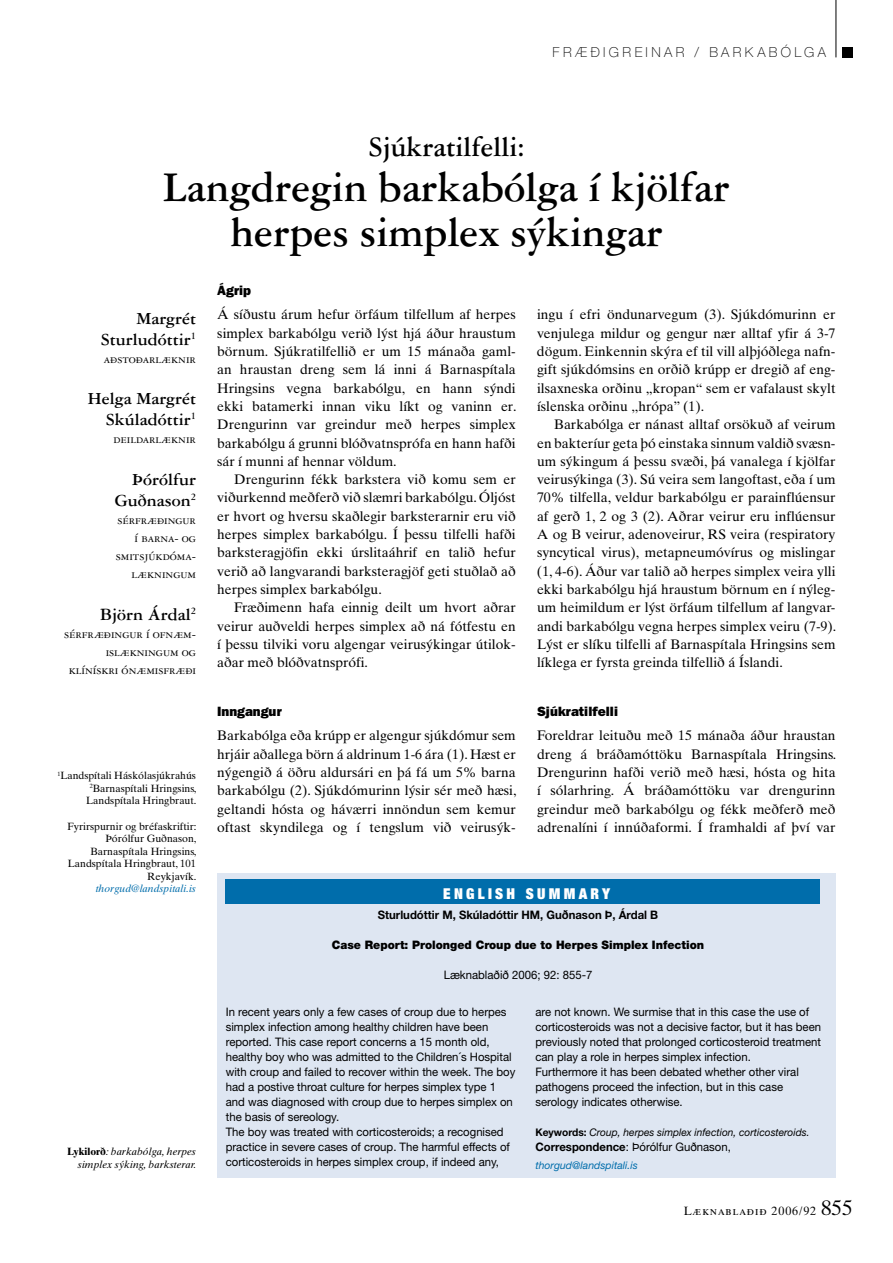
<style>
.page{position:relative;width:893px;height:1263px;background:#fff}
.page>*{position:absolute;margin:0;border:0;box-sizing:border-box;transform-origin:0 0}
.t1{font:700 45px/45px "Garamond Three";color:#000;text-align:center;scale:.95 1}
.t2{font:700 30px "Garamond Three";color:#000;scale:.95 1}
.t3{font:700 18px/21px "Garamond Three";color:#000;text-align:right}
.t4{font:900 expanded 15px "Helvetica Neue";letter-spacing:.22em;color:#fff}
.t5{font:13.8px/18.3px "Times Ten";color:#000;text-align:justify}
.t6{font:100 13.8px "Helvetica Neue";letter-spacing:.245em;color:#000}
.t7{font:800 13.5px "Franklin Gothic";color:#000}
.t8{font:12.75px/18px "Garamond Three SC";color:#000;text-align:right}
.t9{font:12px "Times Ten Roman SC";letter-spacing:.075em;color:#000}
.t10{font:11.7px/15px "Helvetica Neue";color:#000}
.t11{font:900 11.7px "Helvetica Neue";color:#000}
.t12{font:700 11.7px "Helvetica Neue";color:#000}
.t13{font:10.5px/12.6px "Times Ten";color:#000;text-align:right}
.t14{font:italic 10.5px "Helvetica Neue";color:#000}
.t15{font:italic 10.5px/12.6px "Times Ten";color:#000;text-align:right}
.t16{font:italic 10.5px "Helvetica Neue";color:#006dab}
.t17{font:italic 10.5px "Times Ten";color:#006dab}
.s1{font-weight:700;font-style:normal}
.s2{font-weight:700}
.s3{font-family:"Times Ten"}
.s4{font-family:"Times Ten";font-size:21px}
</style>
<div class="page">
<hr style="left:836px;top:0;width:1px;height:57px;background:#000">
<div style="left:842px;top:47px;width:11px;height:10px;background:#000"></div>
<div style="left:217px;top:873px;width:619px;height:305px;background:#dee6f2"></div>
<div style="left:225px;top:879px;width:595px;height:24px;background:#006dab"></div>
<p class="t6" style="left:553px;top:44px;width:275px">FRÆÐIGREINAR / BARKABÓLGA</p>
<h2 class="t2" style="left:368px;top:130px;width:166px">Sjúkratilfelli:</h2>
<h1 class="t1" style="left:163px;top:165px;width:598px">Langdregin barkabólga í kjölfar herpes simplex sýkingar</h1>
<h3 class="t3" style="left:101px;top:308px;width:97px">Margrét<br>Sturludóttir<sup>1</sup></h3>
<p class="t8" style="left:104px;top:350px;width:94px">aðstoðarlæknir</p>
<h3 class="t3" style="left:88px;top:388px;width:110px">Helga Margrét<br>Skúladóttir<sup>1</sup></h3>
<p class="t8" style="left:113px;top:430px;width:84px">deildarlæknir</p>
<h3 class="t3" style="left:115px;top:469px;width:83px">Þórólfur<br>Guðnason<sup>2</sup></h3>
<p class="t8" style="left:116px;top:511px;width:82px">sérfræðingur í barna- og smitsjúkdóma&shy;lækningum</p>
<h3 class="t3" style="left:100px;top:604px;width:97px">Björn Árdal<sup>2</sup></h3>
<p class="t8" style="left:64px;top:625px;width:133px">sérfræðingur í ofnæm&shy;islækningum og klínískri ónæmisfræði</p>
<p class="t13" style="left:57px;top:769px;width:141px"><sup>1</sup>Landspítali Háskólasjúkrahús<br><sup>2</sup>Barnaspítali Hringsins,<br>Landspítala Hringbraut.</p>
<p class="t13" style="left:67px;top:819px;width:131px">Fyrirspurnir og bréfaskriftir:<br>Þórólfur Guðnason,<br>Barnaspítala Hringsins,<br>Landspítala Hringbraut, 101<br>Reykjavík.</p>
<p class="t17" style="left:96px;top:882px;width:102px">thorgud@landspitali.is</p>
<p class="t15" style="left:67px;top:1145px;width:131px"><span class="s1">Lykilorð</span>: barkabólga, herpes simplex sýking, barksterar.</p>
<p class="t7" style="left:217px;top:282px;width:35px">Ágrip</p>
<p class="t5" style="left:217px;top:305px;width:301px">Á síðustu árum hefur örfáum tilfellum af herpes simplex barkabólgu verið lýst hjá áður hraustum börnum. Sjúkratilfellið er um 15 mánaða gaml&shy;an hraustan dreng sem lá inni á Barnaspítala Hringsins vegna barkabólgu, en hann sýndi ekki batamerki innan viku líkt og vaninn er.<br>Drengurinn var greindur með herpes simplex barkabólgu á grunni blóðvatnsprófa en hann hafði sár í munni af hennar völdum.</p>
<p class="t5" style="left:217px;top:470px;width:300px;text-indent:17px">Drengurinn fékk barkstera við komu sem er viðurkennd meðferð við slæmri barkabólgu. Óljóst er hvort og hversu skaðlegir barksterarnir eru við herpes simplex barkabólgu. Í þessu tilfelli hafði barksteragjöfin ekki úrslitaáhrif en talið hefur verið að langvarandi barksteragjöf geti stuðlað að herpes simplex barkabólgu.</p>
<p class="t5" style="left:217px;top:598px;width:300px;text-indent:17px">Fræðimenn hafa einnig deilt um hvort aðrar veirur auðveldi herpes simplex að ná fótfestu en í þessu tilviki voru algengar veirusýkingar útilok&shy;aðar með blóðvatnsprófi.</p>
<p class="t7" style="left:217px;top:703px;width:66px">Inngangur</p>
<p class="t5" style="left:217px;top:726px;width:301px">Barkabólga eða krúpp er algengur sjúkdómur sem hrjáir aðallega börn á aldrinum 1-6 ára (1). Hæst er nýgengið á öðru aldursári en þá fá um 5% barna barkabólgu (2). Sjúkdómurinn lýsir sér með hæsi, geltandi hósta og háværri innöndun sem kemur oftast skyndilega og í tengslum við veirusýk-</p>
<p class="t5" style="left:537px;top:305px;width:300px">ingu í efri öndunarvegum (3). Sjúkdómurinn er venjulega mildur og gengur nær alltaf yfir á 3-7 dögum. Einkennin skýra ef til vill alþjóðlega nafn&shy;gift sjúkdómsins en orðið krúpp er dregið af eng&shy;ilsaxneska orðinu „kropan“ sem er vafalaust skylt íslenska orðinu ,,hrópa” (1).</p>
<p class="t5" style="left:537px;top:415px;width:301px;text-indent:17px">Barkabólga er nánast alltaf orsökuð af veirum en bakteríur geta þó einstaka sinnum valdið svæsn&shy;um sýkingum á þessu svæði, þá vanalega í kjölfar veirusýkinga (3). Sú veira sem langoftast, eða í um 70% tilfella, veldur barkabólgu er parainflúensur af gerð 1, 2 og 3 (2). Aðrar veirur eru inflúensur A og B veirur, adenoveirur, RS veira (respiratory syncytical virus), metapneumóvírus og mislingar (1, 4-6). Áður var talið að herpes simplex veira ylli ekki barkabólgu hjá hraustum börnum en í nýleg&shy;um heimildum er lýst örfáum tilfellum af langvar&shy;andi barkabólgu vegna herpes simplex veiru (7-9).<br>Lýst er slíku tilfelli af Barnaspítala Hringsins sem líklega er fyrsta greinda tilfellið á Íslandi.</p>
<p class="t7" style="left:537px;top:703px;width:82px">Sjúkratilfelli</p>
<p class="t5" style="left:537px;top:726px;width:301px">Foreldrar leituðu með 15 mánaða áður hraustan dreng á bráðamóttöku Barnaspítala Hringsins.<br>Drengurinn hafði verið með hæsi, hósta og hita í sólarhring. Á bráðamóttöku var drengurinn greindur með barkabólgu og fékk meðferð með adrenalíni í innúðaformi. Í framhaldi af því var</p>
<p class="t4" style="left:443px;top:884px;width:169px">ENGLISH SUMMARY</p>
<p class="t12" style="left:378px;top:908px;width:282px">Sturludóttir M, Skúladóttir HM, Guðnason Þ, Árdal B</p>
<p class="t11" style="left:332px;top:938px;width:374px">Case Report: Prolonged Croup due to Herpes Simplex Infection</p>
<p class="t10" style="left:444px;top:967px;width:150px">Læknablaðið 2006; 92: 855-7</p>
<p class="t10" style="left:226px;top:1004px;width:291px">In recent years only a few cases of croup due to herpes simplex infection among healthy children have been reported. This case report concerns a 15 month old, healthy boy who was admitted to the Children´s Hospital with croup and failed to recover within the week. The boy had a postive throat culture for herpes simplex type 1 and was diagnosed with croup due to herpes simplex on the basis of sereology.<br>The boy was treated with corticosteroids; a recognised practice in severe cases of croup. The harmful effects of corticosteroids in herpes simplex croup, if indeed any,</p>
<p class="t10" style="left:535px;top:1004px;width:287px">are not known. We surmise that in this case the use of corticosteroids was not a decisive factor, but it has been previously noted that prolonged corticosteroid treatment can play a role in herpes simplex infection.<br>Furthermore it has been debated whether other viral pathogens proceed the infection, but in this case serology indicates otherwise.</p>
<p class="t14" style="left:535px;top:1125px;width:276px"><span class="s1">Keywords:</span> Croup, herpes simplex infection, corticosteroids.</p>
<p class="t10" style="left:535px;top:1139px;width:197px"><span class="s2">Correspondence</span>: Þórólfur Guðnason,</p>
<p class="t16" style="left:535px;top:1158px;width:104px">thorgud@landspitali.is</p>
<p class="t9" style="left:684px;top:1204px;width:170px">Læknablaðið <span class="s3">2006/92</span> <span class="s4">855</span></p>
</div>
